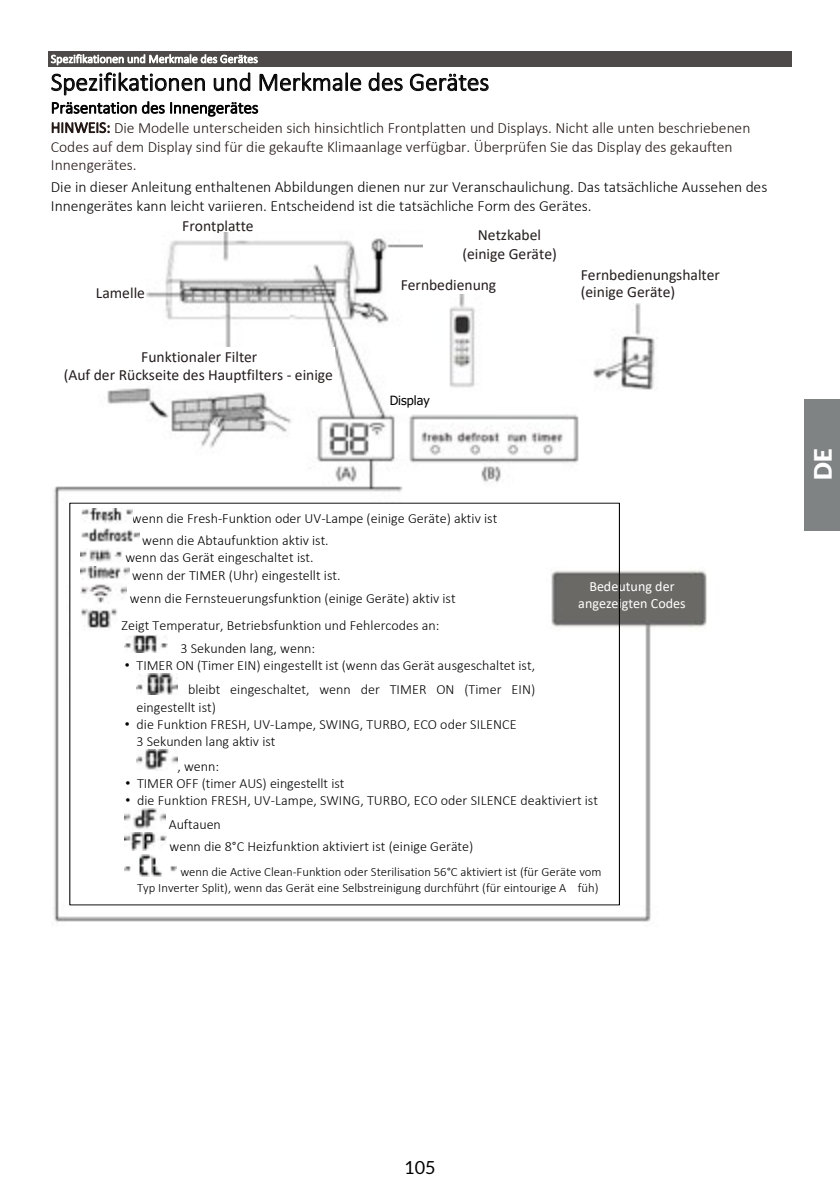
<style>
.page{position:relative;width:840px;height:1191px;background:#fff}
.page>*{position:absolute;margin:0;border:0;box-sizing:border-box;transform-origin:0 0}
.t1{font:300 25.4px "Calibri";color:#030403}
.t2{font:900 24px "Lato";color:#fff}
.t3{font:18px "Lato";color:#000}
.t4{font:300 17px "Calibri";color:#030403}
.t5{font:300 15.6px/19px "Calibri";letter-spacing:-.005em;color:#231815}
.t6{font:300 15.6px/19px "Calibri";letter-spacing:-.005em;color:#030403}
.t7{font:15.6px/19px "Calibri";color:#251d1e;text-align:center}
.t8{font:300 14px/24.4px "Calibri";color:#030403}
.t9{font:300 14px/21.2px "Calibri";color:#000}
.t10{font:14px/17px "Calibri";color:#fff;text-align:center}
.t11{font:300 12.6px/15.4px "Calibri";color:#000;text-align:right}
.t12{font:12.6px "Tahoma";color:#030403}
.t13{font:300 12px "Calibri";color:#fff}
.s1{font-family:"Arial";font-weight:400}
.s2{color:#000}
</style>
<div class="page">
<div style="left:49px;top:51px;width:741px;height:15px;background:#4e4a49"></div>
<hr style="left:49px;top:66px;width:741px;height:1px;background:#4e4a49">
<svg style="left:790px;top:51px;width:1px;height:16px"></svg>
<img style="left:53px;top:232px;width:654px;height:690px">
<img style="left:423px;top:232px;width:172px;height:33px">
<img style="left:400px;top:275px;width:173px;height:18px">
<img style="left:580px;top:266px;width:127px;height:37px">
<img style="left:96px;top:283px;width:50px;height:17px">
<img style="left:64px;top:348px;width:270px;height:36px">
<img style="left:389px;top:392px;width:104px;height:21px">
<div style="left:564px;top:577px;width:135px;height:43px;background:#6a6965"></div>
<div style="left:70px;top:503px;width:475px;height:402px;background:#fff"></div>
<img style="left:81px;top:508px;width:51px;height:15px">
<img style="left:81px;top:528px;width:58px;height:14px">
<img style="left:80px;top:549px;width:42px;height:13px">
<img style="left:80px;top:566px;width:49px;height:13px">
<img style="left:80px;top:584px;width:47px;height:19px">
<img style="left:81px;top:608px;width:37px;height:20px">
<img style="left:125px;top:635px;width:43px;height:18px">
<img style="left:136px;top:674px;width:42px;height:20px">
<img style="left:136px;top:750px;width:41px;height:20px">
<img style="left:125px;top:809px;width:40px;height:20px">
<img style="left:125px;top:833px;width:41px;height:18px">
<img style="left:125px;top:854px;width:52px;height:22px">
<div style="left:803px;top:399px;width:36px;height:131px;background:#7f8384"></div>
<p class="t13" style="left:51px;top:51px;width:208px">Spezifikationen und Merkmale des Gerätes</p>
<h1 class="t1" style="left:51px;top:66px;width:439px">Spezifikationen und Merkmale des Gerätes</h1>
<p class="t4" style="left:51px;top:97px;width:209px">Präsentation des Innengerätes</p>
<p class="t5" style="left:51px;top:118px;width:700px">HINWEIS: Die Modelle unterscheiden sich hinsichtlich Frontplatten und Displays. Nicht alle unten beschriebenen<br>Codes auf dem Display sind für die gekaufte Klimaanlage verfügbar. Überprüfen Sie das Display des gekauften<br>Innengerätes.</p>
<p class="t6" style="left:51px;top:177px;width:717px">Die in dieser Anleitung enthaltenen Abbildungen dienen nur zur Veranschaulichung. Das tatsächliche Aussehen des<br>Innengerätes kann leicht variieren. Entscheidend ist die tatsächliche Form des Gerätes.</p>
<p class="t7" style="left:182px;top:216px;width:73px">Frontplatte</p>
<p class="t7" style="left:462px;top:225px;width:96px">Netzkabel (einige Geräte)</p>
<p class="t7" style="left:400px;top:274px;width:97px">Fernbedienung</p>
<p class="t7" style="left:580px;top:265px;width:141px">Fernbedienungshalter</p>
<p class="t7" style="left:96px;top:283px;width:51px">Lamelle</p>
<p class="t7" style="left:580px;top:282px;width:96px">(einige Geräte)</p>
<p class="t7" style="left:64px;top:348px;width:271px;line-height:17.8px">Funktionaler Filter<br>(Auf der Rückseite des Hauptfilters - einige</p>
<p class="t12" style="left:389px;top:391px;width:42px">Display</p>
<p class="t9" style="left:142px;top:508px;width:356px;text-indent:-10px">wenn die Fresh-Funktion oder UV-Lampe (einige Geräte) aktiv ist wenn die Abtaufunktion aktiv ist.</p>
<p class="t9" style="left:132px;top:549px;width:210px;line-height:17.2px;text-indent:-7px">wenn das Gerät eingeschaltet ist. wenn der TIMER (Uhr) eingestellt ist.</p>
<p class="t9" style="left:130px;top:588px;width:327px">wenn die Fernsteuerungsfunktion (einige Geräte) aktiv ist</p>
<p class="t8" style="left:122px;top:613px;width:319px">Zeigt Temperatur, Betriebsfunktion und Fehlercodes an:</p>
<p class="t9" style="left:180px;top:637px;width:136px">3 Sekunden lang, wenn:</p>
<p class="t8" style="left:125px;top:653px;width:411px;text-align:right"><span class="s1">•</span> TIMER ON (Timer EIN) eingestellt ist (wenn das Gerät ausgeschaltet ist, bleibt eingeschaltet, wenn der TIMER ON (Timer EIN)</p>
<p class="t8" style="left:136px;top:694px;width:81px">eingestellt ist)</p>
<p class="t8" style="left:136px;top:715px;width:381px;line-height:17.2px;text-indent:-12px"><span class="s1">•</span> die Funktion FRESH, UV-Lampe, SWING, TURBO, ECO oder SILENCE<br>3 Sekunden lang aktiv ist</p>
<p class="t9" style="left:177px;top:755px;width:43px">, wenn:</p>
<p class="t8" style="left:125px;top:771px;width:220px"><span class="s1">•</span> TIMER OFF (timer AUS) eingestellt ist</p>
<p class="t8" style="left:169px;top:788px;width:430px;text-indent:-43px"><span class="s1">•</span> die Funktion FRESH, UV-Lampe, SWING, TURBO, ECO oder SILENCE deaktiviert ist<br><span class="s2">Auftauen</span></p>
<p class="t9" style="left:169px;top:835px;width:305px">wenn die 8°C Heizfunktion aktiviert ist (einige Geräte)</p>
<p class="t11" style="left:137px;top:864px;width:465px">wenn die Active Clean-Funktion oder Sterilisation 56°C aktiviert ist (für Geräte vom<br>Typ Inverter Split), wenn das Gerät eine Selbstreinigung durchführt (für eintourige A füh)</p>
<p class="t10" style="left:578px;top:577px;width:109px">Bedeutung der angezeigten Codes</p>
<h2 class="t2" style="left:808px;top:480px;width:33px;rotate:-90deg">DE</h2>
<p class="t3" style="left:404px;top:1157px;width:33px">105</p>
</div>
